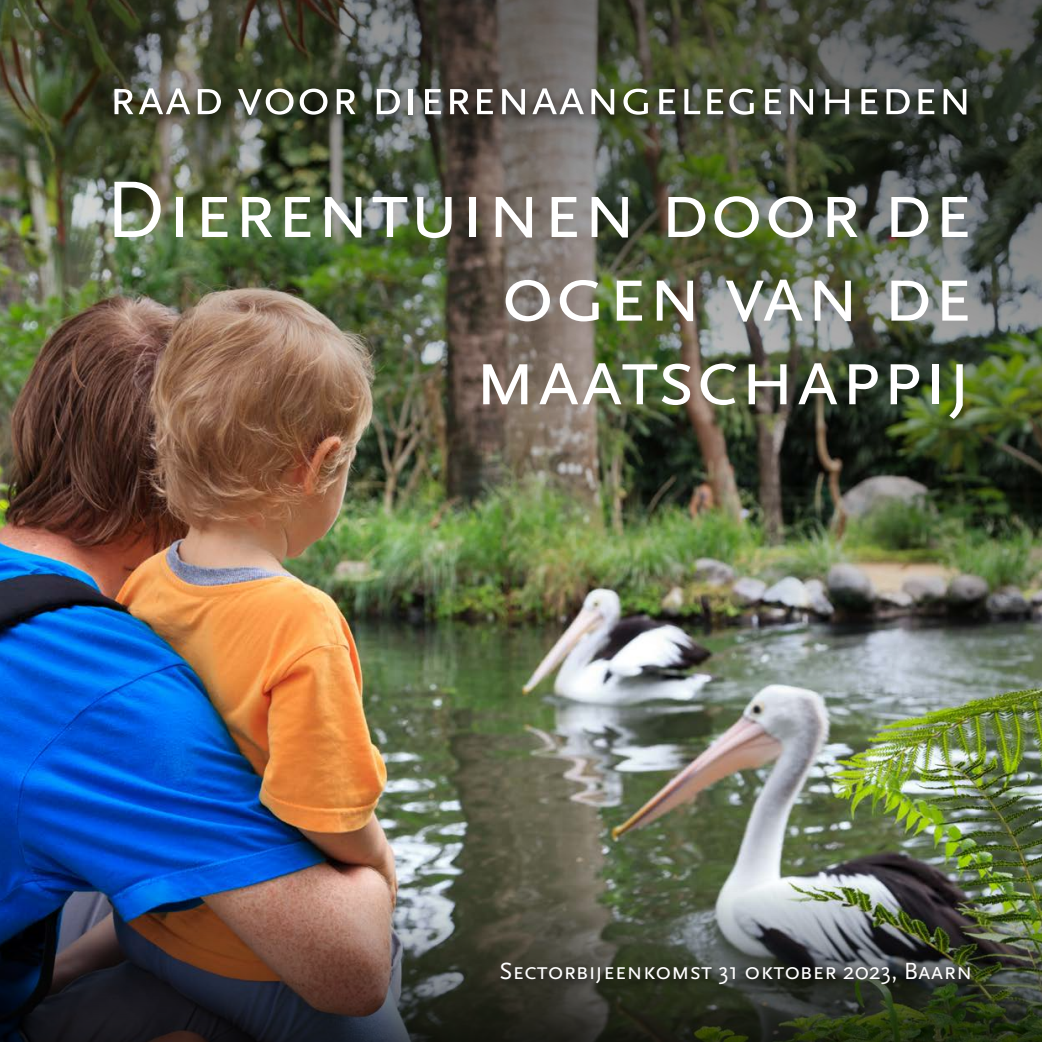
<style>
.page{position:relative;width:1042px;height:1042px;background:#fff}
.page>*{position:absolute;margin:0;border:0;box-sizing:border-box;transform-origin:0 0}
.H1_Titel_RDA{font:83.65px/83.6px "Scala Sans Pro";color:#fff;text-align:center}
.P_RDA{font:52.5px "Scala Sans Pro";color:#fff}
.P_Subtitel{font:24.5px "Scala Sans Pro";color:#fff}
</style>
<div class="page">
<img style="left:0;top:836px;width:1042px;height:47px">
<img style="left:0;top:0;width:1042px;height:836px">
<div style="left:105px;top:84px;width:871px;height:45px;background:#000;opacity:.75"></div>
<img style="left:0;top:883px;width:1042px;height:159px">
<div style="left:492px;top:958px;width:486px;height:40px;background:#000;opacity:.75"></div>
<p class="P_RDA" style="left:108px;top:62px;width:865px">raad voor dierenaangelegenheden</p>
<h1 class="H1_Titel_RDA" style="left:105px;top:164px;width:868px">Dierentuinen door de</h1>
<h1 class="H1_Titel_RDA" style="left:473px;top:248px;width:500px">ogen van de maatschappij</h1>
<p class="P_Subtitel" style="left:499px;top:954px;width:474px">Sectorbijeenkomst 31 oktober 2023, Baarn</p>
</div>
